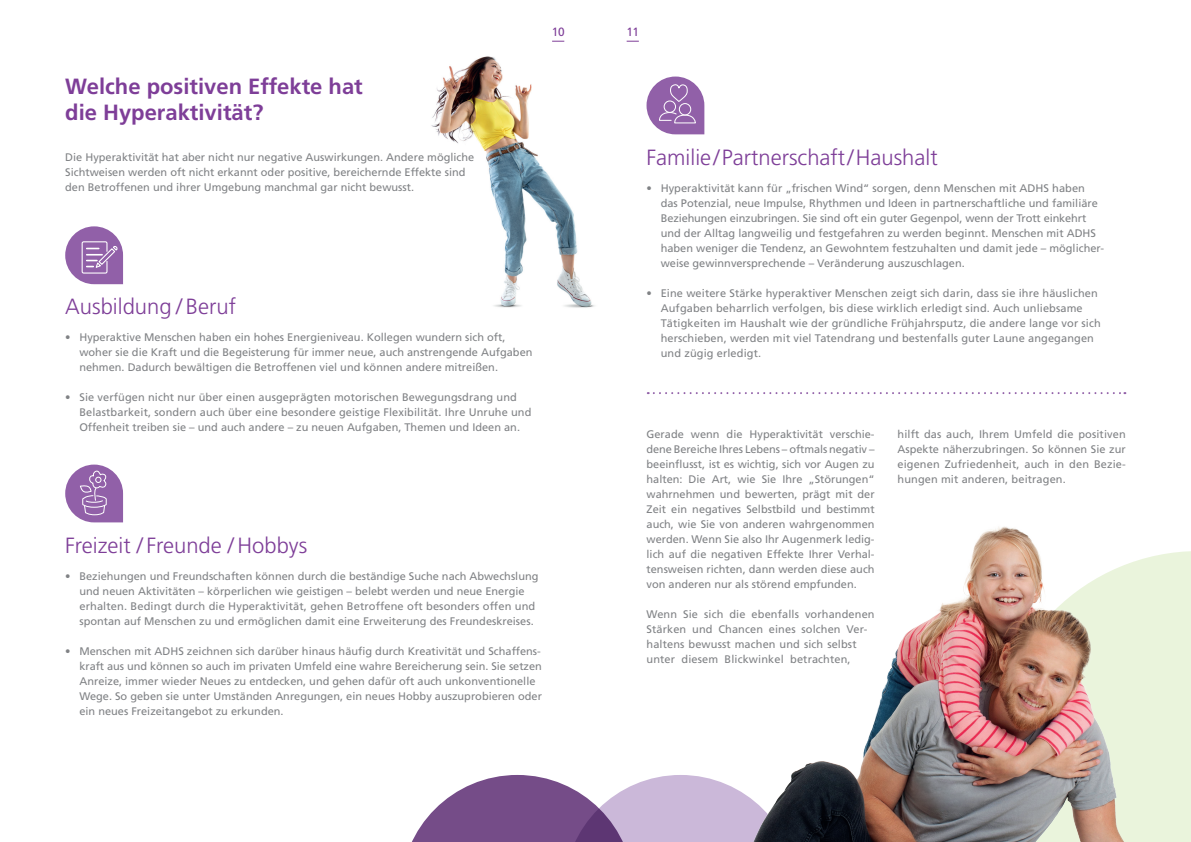
<style>
.page{position:relative;width:1191px;height:842px;background:#fff}
.page>*{position:absolute;margin:0;border:0;box-sizing:border-box;transform-origin:0 0}
.t1{font:300 22px "Frutiger";color:#7e3e98}
.t2{font:700 22px/26.4px "Frutiger";color:#7e3e98}
.t3{font:12px "Frutiger";color:#7e3e98}
.t4{font:11px/15px "Frutiger";color:#808285}
</style>
<div class="page">
<svg style="left:412px;top:775px;width:223px;height:67px"></svg>
<img style="left:431px;top:56px;width:164px;height:252px">
<img style="left:635px;top:526px;width:556px;height:316px">
<div style="left:65px;top:226px;width:58px;height:58px;background:#9160a8;border-radius:29px"></div>
<div style="left:82px;top:241px;width:25px;height:33px;border:1px solid #fff;border-radius:2px"></div>
<svg style="left:87px;top:245px;width:31px;height:24px"></svg>
<div style="left:65px;top:465px;width:58px;height:57px;background:#9160a8;border-radius:29px"></div>
<svg style="left:80px;top:470px;width:29px;height:53px"></svg>
<div style="left:646px;top:77px;width:58px;height:57px;background:#9160a8;border-radius:29px"></div>
<div style="left:663px;top:101px;width:13px;height:12px;border:1px solid #fff;border-radius:50%"></div>
<div style="left:679px;top:103px;width:12px;height:12px;border:1px solid #fff;border-radius:50%"></div>
<svg style="left:659px;top:112px;width:37px;height:12px"></svg>
<svg style="left:669px;top:84px;width:19px;height:18px"></svg>
<svg style="left:648px;top:392px;width:477px;height:2px"></svg>
<svg style="left:626px;top:41px;width:13px;height:1px"></svg>
<svg style="left:552px;top:41px;width:12px;height:1px"></svg>
<p class="t3" style="left:552px;top:25px;width:14px">10</p>
<p class="t3" style="left:626px;top:25px;width:14px">11</p>
<h1 class="t2" style="left:65px;top:73px;width:299px">Welche positiven Effekte hat die Hyperaktivität?</h1>
<p class="t4" style="left:65px;top:150px;width:410px">Die Hyperaktivität hat aber nicht nur negative Auswirkungen. Andere mögliche<br>Sichtweisen werden oft nicht erkannt oder positive, bereichernde Effekte sind den Betroffenen und ihrer Umgebung manchmal gar nicht bewusst.</p>
<h1 class="t1" style="left:65px;top:294px;width:172px">Ausbildung / Beruf</h1>
<p class="t4" style="left:65px;top:330px;width:7px">•</p>
<p class="t4" style="left:65px;top:390px;width:7px">•</p>
<p class="t4" style="left:79px;top:330px;width:454px">Hyperaktive Menschen haben ein hohes Energieniveau. Kollegen wundern sich oft, woher sie die Kraft und die Begeisterung für immer neue, auch anstrengende Aufgaben nehmen. Dadurch bewältigen die Betroffenen viel und können andere mitreißen.</p>
<p class="t4" style="left:79px;top:390px;width:453px">Sie verfügen nicht nur über einen ausgeprägten motorischen Bewegungsdrang und<br>Belastbarkeit, sondern auch über eine besondere geistige Flexibilität. Ihre Unruhe und<br>Offenheit treiben sie – und auch andere – zu neuen Aufgaben, Themen und Ideen an.</p>
<h1 class="t1" style="left:65px;top:532px;width:243px">Freizeit / Freunde / Hobbys</h1>
<p class="t4" style="left:65px;top:568px;width:7px">•</p>
<p class="t4" style="left:65px;top:643px;width:7px">•</p>
<p class="t4" style="left:79px;top:568px;width:460px">Beziehungen und Freundschaften können durch die beständige Suche nach Abwechslung und neuen Aktivitäten – körperlichen wie geistigen – belebt werden und neue Energie erhalten. Bedingt durch die Hyperaktivität, gehen Betroffene oft besonders offen und spontan auf Menschen zu und ermöglichen damit eine Erweiterung des Freundeskreises.</p>
<p class="t4" style="left:79px;top:643px;width:464px">Menschen mit ADHS zeichnen sich darüber hinaus häufig durch Kreativität und Schaffens&shy;kraft aus und können so auch im privaten Umfeld eine wahre Bereicherung sein. Sie setzen Anreize, immer wieder Neues zu entdecken, und gehen dafür oft auch unkonventionelle Wege. So geben sie unter Umständen Anregungen, ein neues Hobby auszuprobieren oder ein neues Freizeitangebot zu erkunden.</p>
<h1 class="t1" style="left:646px;top:145px;width:293px">Familie/Partnerschaft/Haushalt</h1>
<p class="t4" style="left:646px;top:180px;width:7px">•</p>
<p class="t4" style="left:646px;top:285px;width:7px">•</p>
<p class="t4" style="left:660px;top:180px;width:445px">Hyperaktivität kann für „frischen Wind“ sorgen, denn Menschen mit ADHS haben das Potenzial, neue Impulse, Rhythmen und Ideen in partnerschaftliche und familiäre Beziehungen einzubringen. Sie sind oft ein guter Gegenpol, wenn der Trott einkehrt und der Alltag langweilig und festgefahren zu werden beginnt. Menschen mit ADHS haben weniger die Tendenz, an Gewohntem festzuhalten und damit jede – möglicher&shy;weise gewinnversprechende – Veränderung auszuschlagen.</p>
<p class="t4" style="left:660px;top:285px;width:441px">Eine weitere Stärke hyperaktiver Menschen zeigt sich darin, dass sie ihre häuslichen Aufgaben beharrlich verfolgen, bis diese wirklich erledigt sind. Auch unliebsame Tätigkeiten im Haushalt wie der gründliche Frühjahrsputz, die andere lange vor sich herschieben, werden mit viel Tatendrang und bestenfalls guter Laune angegangen und zügig erledigt.</p>
<p class="t4" style="left:646px;top:427px;width:230px;text-align:justify">Gerade wenn die Hyperaktivität verschie&shy;dene Bereiche Ihres Lebens – oftmals negativ – beeinflusst, ist es wichtig, sich vor Augen zu halten: Die Art, wie Sie Ihre „Störungen“ wahrnehmen und bewerten, prägt mit der Zeit ein negatives Selbstbild und bestimmt auch, wie Sie von anderen wahrgenommen werden. Wenn Sie also Ihr Augenmerk ledig&shy;lich auf die negativen Effekte Ihrer Verhal&shy;tensweisen richten, dann werden diese auch von anderen nur als störend empfunden.</p>
<p class="t4" style="left:646px;top:607px;width:229px">Wenn Sie sich die ebenfalls vorhandenen Stärken und Chancen eines solchen Ver&shy;haltens bewusst machen und sich selbst unter diesem Blickwinkel betrachten,</p>
<p class="t4" style="left:897px;top:427px;width:230px;text-align:justify">hilft das auch, Ihrem Umfeld die positiven Aspekte näherzubringen. So können Sie zur eigenen Zufriedenheit, auch in den Bezie&shy;hungen mit anderen, beitragen.</p>
</div>
